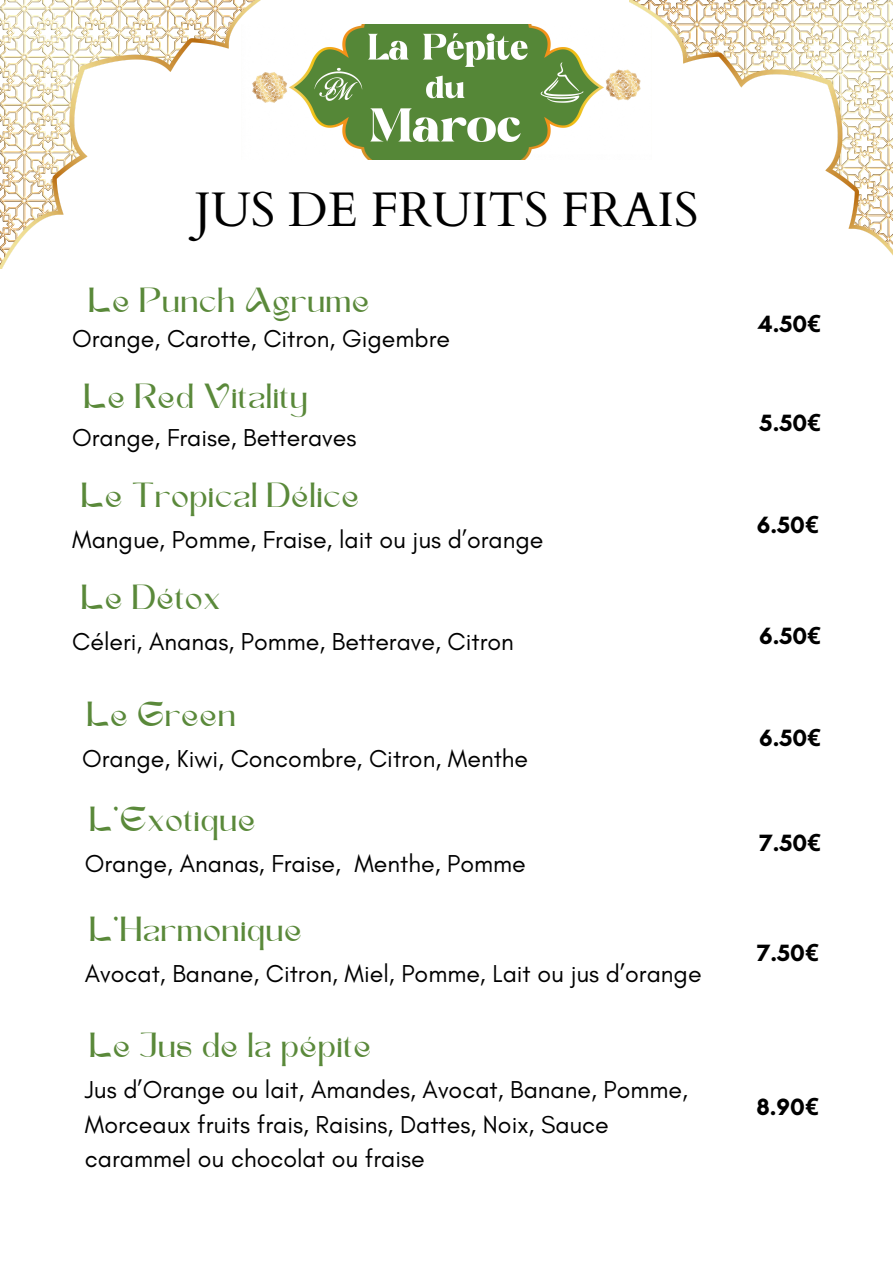
<style>
.page{position:relative;width:893px;height:1263px;background:#fff}
.page>*{position:absolute;margin:0;border:0;box-sizing:border-box;transform-origin:0 0}
.t1{font:48.6px "Cardo";color:#000}
.t2{font:34.88px "SEGO";color:#5a893a}
.t3{font:24.9px/34.5px "Glacial Indifference";color:#000}
.t4{font:700 24px "Glacial Indifference";color:#000}
.s1{font-family:"Noto Sans"}
</style>
<div class="page">
<img style="left:282px;top:24px;width:347px;height:135px">
<img style="left:0;top:0;width:282px;height:268px">
<img style="left:629px;top:0;width:264px;height:256px">
<p class="t1" style="left:195px;top:177px;width:505px">JUS DE FRUITS FRAIS</p>
<p class="t2" style="left:90px;top:286px;width:283px">Le Punch Agrume</p>
<h1 class="t3" style="left:72px;top:321px;width:379px">Orange, Carotte, Citron, Gigembre</h1>
<h2 class="t2" style="left:85px;top:382px;width:226px">Le Red Vitality</h2>
<h3 class="t3" style="left:72px;top:420px;width:286px">Orange, Fraise, Betteraves</h3>
<h2 class="t2" style="left:82px;top:481px;width:281px">Le Tropical Délice</h2>
<p class="t3" style="left:72px;top:522px;width:473px">Mangue, Pomme, Fraise, lait ou jus d’orange</p>
<p class="t4" style="left:758px;top:310px;width:64px">4.50<span class="s1">€</span></p>
<p class="t4" style="left:759px;top:408px;width:63px">5.50<span class="s1">€</span></p>
<h3 class="t4" style="left:757px;top:510px;width:63px">6.50<span class="s1">€</span></h3>
<h2 class="t2" style="left:82px;top:583px;width:142px">Le Détox</h2>
<p class="t3" style="left:72px;top:624px;width:443px">Céleri, Ananas, Pomme, Betterave, Citron</p>
<h3 class="t4" style="left:759px;top:621px;width:63px">6.50<span class="s1">€</span></h3>
<h2 class="t2" style="left:88px;top:700px;width:151px">Le Green</h2>
<p class="t3" style="left:82px;top:741px;width:447px">Orange, Kiwi, Concombre, Citron, Menthe</p>
<h2 class="t2" style="left:90px;top:805px;width:168px">L’Exotique</h2>
<p class="t3" style="left:85px;top:846px;width:442px">Orange, Ananas, Fraise, Menthe, Pomme</p>
<p class="t2" style="left:90px;top:914px;width:215px">L’Harmonique</p>
<h2 class="t3" style="left:85px;top:956px;width:618px">Avocat, Banane, Citron, Miel, Pomme, Lait ou jus d’orange</h2>
<h3 class="t2" style="left:90px;top:1031px;width:284px">Le Jus de la pépite</h3>
<h3 class="t3" style="left:85px;top:1072px;width:604px">Jus d’Orange ou lait, Amandes, Avocat, Banane, Pomme,<br>Morceaux fruits frais, Raisins, Dattes, Noix, Sauce carammel ou chocolat ou fraise</h3>
<h3 class="t4" style="left:759px;top:723px;width:63px">6.50<span class="s1">€</span></h3>
<h2 class="t4" style="left:759px;top:829px;width:63px">7.50<span class="s1">€</span></h2>
<p class="t4" style="left:757px;top:938px;width:63px">7.50<span class="s1">€</span></p>
<h3 class="t4" style="left:756px;top:1092px;width:64px">8.90<span class="s1">€</span></h3>
</div>
